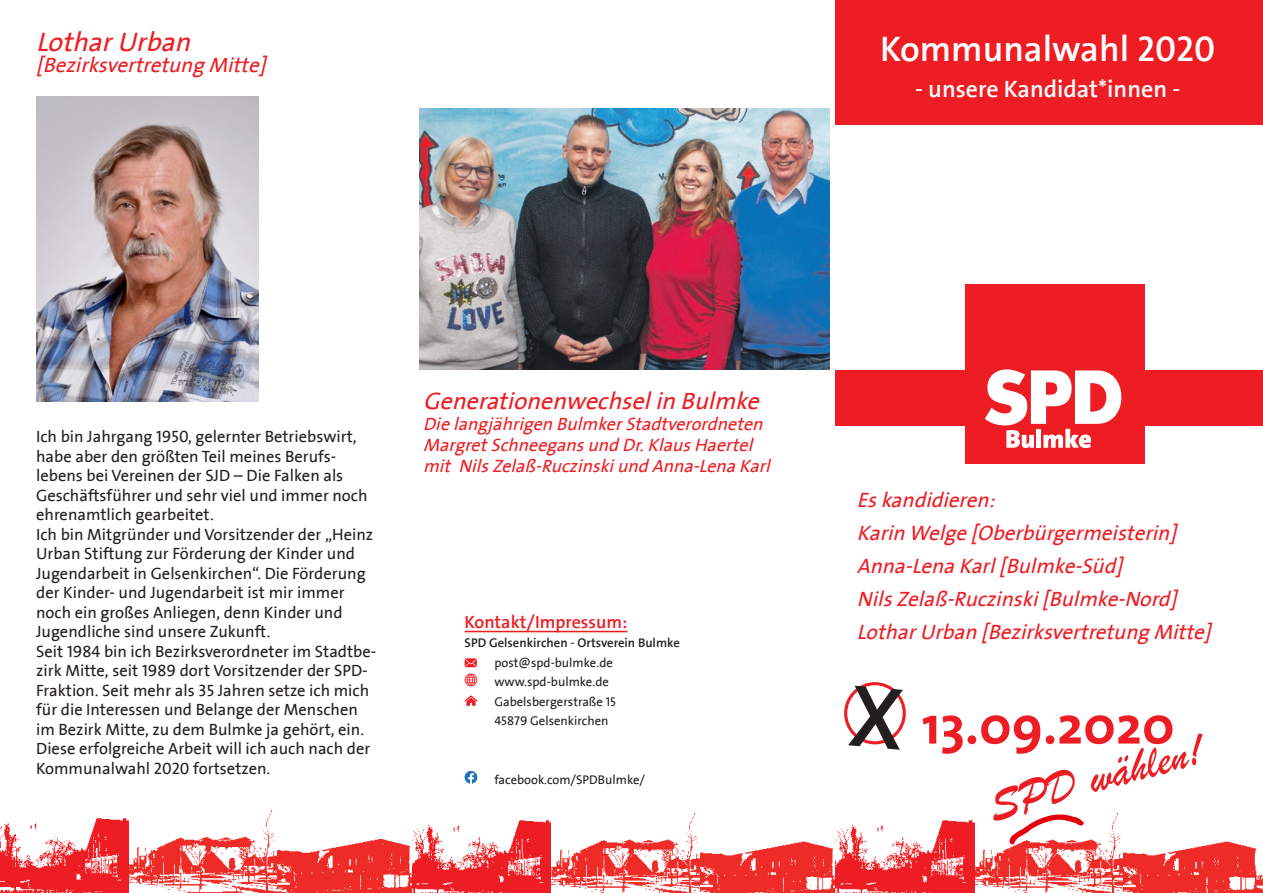
<style>
.page{position:relative;width:1263px;height:893px;background:#fff}
.page>*{position:absolute;margin:0;border:0;box-sizing:border-box;transform-origin:0 0}
.t1{font:700 54px "The Sans";color:#ee1d23}
.t2{font:700 36px "SPD2002 The Sans";color:#fff}
.t3{font:italic 27px "SPD2002 The Sans";color:#ee1d23}
.t4{font:italic 24px "SPD2002 The Sans";color:#ee1d23}
.t5{font:700 24px "SPD2002 The Sans";color:#fff}
.t6{font:italic 21px/33px "SPD2002 The Sans";color:#ee1d23}
.t7{font:italic 18px/21px "SPD2002 The Sans";color:#ee1d23}
.t8{font:700 18px "SPD2002 The Sans";color:#ee1d23}
.t9{font:16.5px/19.5px "SPD2002 The Sans";color:#231f20}
.t10{font:12.75px/19.5px "SPD2002 The Sans";color:#231f20}
.t11{font:700 12.75px "SPD2002 The Sans";color:#231f20}
</style>
<div class="page">
<img style="left:0;top:809px;width:412px;height:84px">
<div style="left:836px;top:370px;width:427px;height:55px;background:#ee1d23"></div>
<img style="left:412px;top:812px;width:424px;height:81px">
<div style="left:965px;top:285px;width:179px;height:179px;background:#ee1d23"></div>
<svg style="left:985px;top:369px;width:136px;height:79px"></svg>
<div style="left:836px;top:0;width:427px;height:125px;background:#ee1d23"></div>
<img style="left:836px;top:820px;width:427px;height:73px">
<hr style="left:465px;top:631px;width:162px;height:1px;background:#ee1d23">
<svg style="left:465px;top:658px;width:12px;height:9px"></svg>
<svg style="left:465px;top:674px;width:12px;height:12px"></svg>
<svg style="left:465px;top:695px;width:12px;height:11px"></svg>
<svg style="left:465px;top:771px;width:12px;height:13px"></svg>
<svg style="left:993px;top:733px;width:209px;height:112px"></svg>
<img style="left:36px;top:96px;width:222px;height:305px">
<img style="left:420px;top:109px;width:409px;height:261px">
<div style="left:844px;top:682px;width:62px;height:62px;border:3px solid #ee1f25;border-radius:50%"></div>
<svg style="left:848px;top:686px;width:57px;height:59px"></svg>
<h3 class="t3" style="left:36px;top:28px;width:162px">LotharUrban</h3>
<p class="t6" style="left:36px;top:49px;width:236px">[Bezirksvertretung Mitte]</p>
<h2 class="t2" style="left:880px;top:30px;width:337px">Kommunalwahl 2020</h2>
<h3 class="t5" style="left:915px;top:76px;width:267px">- unsere Kandidat*innen -</h3>
<p class="t9" style="left:36px;top:428px;width:342px">Ich bin Jahrgang 1950, gelernter Betriebswirt, habe aber den größten Teil meines Berufs&shy;lebens bei Vereinen der SJD – Die Falken als Geschäftsführer und sehr viel und immer noch ehrenamtlich gearbeitet.<br>Ich bin Mitgründer und Vorsitzender der „Heinz Urban Stiftung zur Förderung der Kinder und Jugendarbeit in Gelsenkirchen“. Die Förderung der Kinder- und Jugendarbeit ist mir immer noch ein großes Anliegen, denn Kinder und Jugendliche sind unsere Zukunft.<br>Seit 1984 bin ich Bezirksverordneter im Stadtbe&shy;zirk Mitte, seit 1989 dort Vorsitzender der SPD-Fraktion. Seit mehr als 35 Jahren setze ich mich für die Interessen und Belange der Menschen im Bezirk Mitte, zu dem Bulmke ja gehört, ein.<br>Diese erfolgreiche Arbeit will ich auch nach der Kommunalwahl 2020 fortsetzen.</p>
<h3 class="t4" style="left:423px;top:388px;width:343px">Generationenwechselin Bulmke</h3>
<p class="t7" style="left:423px;top:414px;width:353px">Die langjährigen BulmkerStadtverordneten<br>MargretSchneegansund Dr.KlausHaertel mit NilsZelaß-Ruczinskiund Anna-Lena Karl</p>
<p class="t8" style="left:465px;top:612px;width:164px">Kontakt/Impressum:</p>
<p class="t11" style="left:465px;top:636px;width:217px">SPD Gelsenkirchen - Ortsverein Bulmke</p>
<p class="t10" style="left:494px;top:653px;width:123px">post@spd-bulmke.de www.spd-bulmke.de<br>Gabelsbergerstraße 15<br>45879 Gelsenkirchen</p>
<p class="t10" style="left:494px;top:770px;width:152px">facebook.com/SPDBulmke/</p>
<p class="t6" style="left:857px;top:484px;width:361px">Eskandidieren:<br>Karin Welge [Oberbürgermeisterin]<br>Anna-Lena Karl[Bulmke-Süd]<br>NilsZelaß-Ruczinski[Bulmke-Nord]<br>LotharUrban [Bezirksvertretung Mitte]</p>
<h1 class="t1" style="left:922px;top:680px;width:254px">13.09.2020</h1>
</div>
